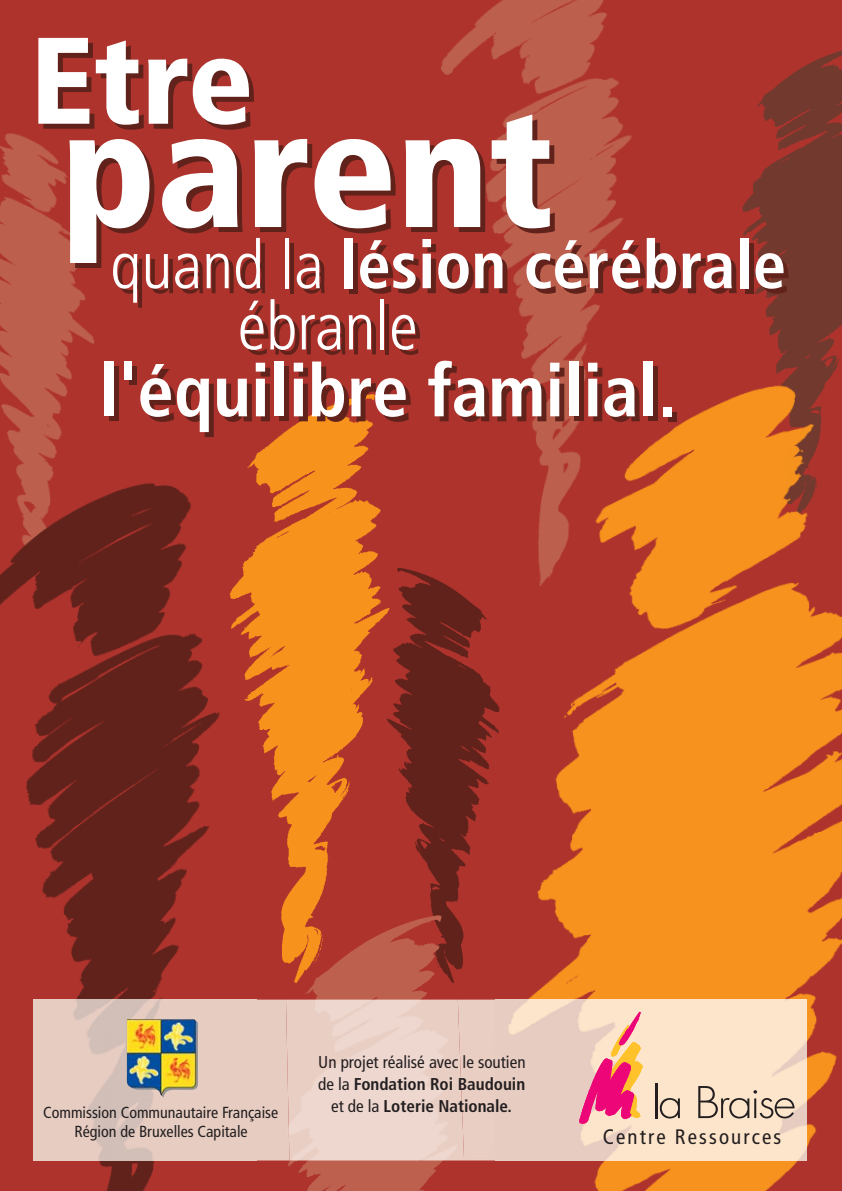
<style>
.page{position:relative;width:842px;height:1191px;background:#fff}
.page>*{position:absolute;margin:0;border:0;box-sizing:border-box;transform-origin:0 0}
.t1{font:900 condensed 166.4px "Frutiger";color:#fff}
.t2{font:900 condensed 123px "Frutiger";color:#fff}
.t3{font:700 condensed 73px "Frutiger";color:#fff}
.t4{font:700 condensed 67px/61.2px "Frutiger";color:#fff}
.t5{font:condensed 21px "Frutiger";letter-spacing:.1em;color:#231f20}
.t6{font:condensed 17.2px/22px "Frutiger";color:#231f20;text-align:center}
.t7{font:condensed 16px/19.2px "Frutiger";color:#231f20;text-align:center}
.s1{font-weight:300}
.s2{font-weight:700}
</style>
<div class="page">
<div style="left:0;top:0;width:841px;height:1191px;background:#ae332d"></div>
<img style="left:742px;top:51px;width:99px;height:286px">
<img style="left:0;top:133px;width:94px;height:303px">
<img style="left:441px;top:0;width:191px;height:337px">
<img style="left:0;top:436px;width:256px;height:755px">
<img style="left:201px;top:394px;width:180px;height:603px">
<img style="left:362px;top:555px;width:71px;height:342px">
<img style="left:433px;top:337px;width:408px;height:854px">
<img style="left:256px;top:897px;width:239px;height:294px">
<img style="left:33px;top:999px;width:253px;height:161px">
<img style="left:464px;top:999px;width:343px;height:161px">
<img style="left:286px;top:999px;width:178px;height:161px">
<img style="left:127px;top:1019px;width:71px;height:78px">
<hr style="left:656px;top:1083px;width:2px;height:35px;background:#231f20">
<svg style="left:660px;top:1098px;width:20px;height:20px"></svg>
<svg style="left:698px;top:1086px;width:97px;height:32px;background:#cfbba7"></svg>
<svg style="left:579px;top:1011px;width:64px;height:113px;background:#f4989c"></svg>
<h2 class="t2" style="left:30px;top:31px;width:225px">Etre</h2>
<h1 class="t1" style="left:61px;top:102px;width:495px">parent</h1>
<h3 class="t4" style="left:238px;top:240px;width:550px;text-indent:-127px"><span class="s1">quand la</span> lésion cérébrale <span class="s1">ébranle</span></h3>
<h3 class="t3" style="left:99px;top:361px;width:579px">l'équilibre familial.</h3>
<p class="t7" style="left:43px;top:1104px;width:237px">Commission Communautaire Française<br>Région de Bruxelles Capitale</p>
<p class="t6" style="left:318px;top:1052px;width:209px">Un projet réalisé avec le soutien de la <span class="s2">Fondation Roi Baudouin </span>et de la <span class="s2">Loterie Nationale.</span></p>
<p class="t5" style="left:603px;top:1127px;width:180px">Centre Ressources</p>
</div>
